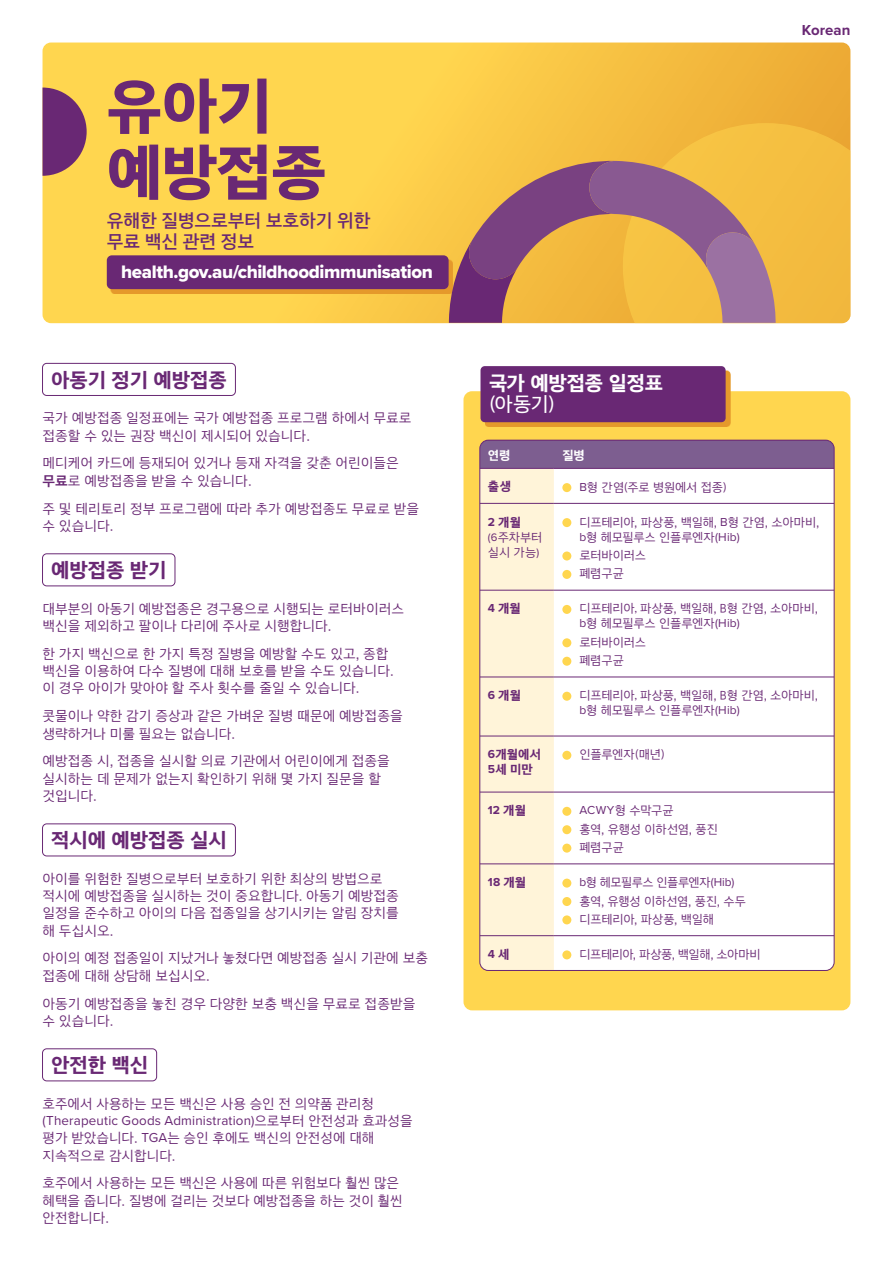
<style>
.page{position:relative;width:893px;height:1263px;background:#fff}
.page>*{position:absolute;margin:0;border:0;box-sizing:border-box;transform-origin:0 0}
.Section_Headings{font:58.95px/66px "OTM Gothic H";letter-spacing:-.01em;color:#692874}
.Improved_section_hea{font:19.5px "OTM Gothic EB";color:#692874}
.Section_Copy{font:19.5px/21px "OTM Gothic EB";letter-spacing:-.01em;color:#fff}
.Section_Headings-2{font:18.75px "Proxima Nova Extrabld";letter-spacing:-.025em;color:#fff}
.Section_Headings-3{font:17.85px/21.5px "OTM Gothic SB";letter-spacing:-.01em;color:#692874}
.t1{font:700 15px "Proxima Nova";color:#692874}
.Body_Copy{font:13.5px/17.2px "OTM Gothic R";color:#692874}
.t2{font:12px/18.5px "OTM Gothic R";letter-spacing:-.02em;color:#692874}
.t3{font:12px "OTM Gothic R";letter-spacing:-.04em;color:#692874}
.t4{font:12px/15px "OTM Gothic EB";letter-spacing:.015em;color:#692874}
.t5{font:700 12px "Proxima Nova";color:#692874}
.t6{font:12px "OTM Gothic EB";color:#fff}
.s1{font-family:"OTM Gothic B"}
.s2{font-family:"Proxima Nova"}
.s3{font-family:"OTM Gothic M"}
.s4{font-family:"Proxima Nova";font-weight:700}
.s5{font-family:"OTM Gothic EB"}
.s6{font-family:"Proxima Nova";font-size:11.25px}
.s7{font-family:"OTM Gothic EB";font-weight:400}
</style>
<div class="page">
<svg style="left:43px;top:43px;width:807px;height:280px;background:#fcce4a"></svg>
<div style="left:623px;top:123px;width:227px;height:200px;background:#f3bb3f"></div>
<div style="left:110px;top:260px;width:343px;height:34px;background:linear-gradient(to right,#e5992b,#e5992b)"></div>
<div style="left:107px;top:255px;width:342px;height:34px;background:#692874;border-radius:5px"></div>
<svg style="left:446px;top:157px;width:332px;height:166px;background:#c6905f"></svg>
<svg style="left:43px;top:88px;width:44px;height:88px;background:#8a4e6b"></svg>
<div style="left:463px;top:391px;width:387px;height:619px;background:#ffd64f;border-radius:9px"></div>
<div style="left:42px;top:363px;width:194px;height:33px;border:1px solid #692874;border-radius:4px"></div>
<div style="left:42px;top:553px;width:133px;height:33px;border:1px solid #692874;border-radius:4px"></div>
<div style="left:42px;top:823px;width:194px;height:33px;border:1px solid #692874;border-radius:4px"></div>
<div style="left:42px;top:1048px;width:115px;height:33px;border:1px solid #692874;border-radius:4px"></div>
<div style="left:485px;top:371px;width:245px;height:56px;background:linear-gradient(to right,#e5992b,#e5992b)"></div>
<div style="left:480px;top:366px;width:246px;height:56px;background:#692874;border-radius:4px"></div>
<svg style="left:480px;top:441px;width:354px;height:529px;background:#f7f2f0"></svg>
<hr style="left:480px;top:440px;width:74px;height:1px;background:#692874">
<hr style="left:554px;top:440px;width:280px;height:1px;background:#692874">
<hr style="left:480px;top:468px;width:74px;height:1px;background:#692874">
<hr style="left:554px;top:468px;width:280px;height:1px;background:#692874">
<hr style="left:480px;top:503px;width:74px;height:1px;background:#692874">
<hr style="left:554px;top:503px;width:280px;height:1px;background:#692874">
<hr style="left:480px;top:590px;width:74px;height:1px;background:#692874">
<hr style="left:554px;top:590px;width:280px;height:1px;background:#692874">
<hr style="left:480px;top:677px;width:74px;height:1px;background:#692874">
<hr style="left:554px;top:677px;width:280px;height:1px;background:#692874">
<hr style="left:480px;top:736px;width:74px;height:1px;background:#692874">
<hr style="left:554px;top:736px;width:280px;height:1px;background:#692874">
<hr style="left:480px;top:792px;width:74px;height:1px;background:#692874">
<hr style="left:554px;top:792px;width:280px;height:1px;background:#692874">
<hr style="left:480px;top:863px;width:74px;height:1px;background:#692874">
<hr style="left:554px;top:863px;width:280px;height:1px;background:#692874">
<hr style="left:480px;top:935px;width:74px;height:1px;background:#692874">
<hr style="left:554px;top:935px;width:280px;height:1px;background:#692874">
<hr style="left:480px;top:970px;width:74px;height:1px;background:#692874">
<hr style="left:554px;top:970px;width:280px;height:1px;background:#692874">
<div style="left:562px;top:483px;width:9px;height:9px;background:#ffd64f;border-radius:50%"></div>
<div style="left:562px;top:518px;width:9px;height:9px;background:#ffd64f;border-radius:50%"></div>
<div style="left:562px;top:551px;width:9px;height:9px;background:#ffd64f;border-radius:50%"></div>
<div style="left:562px;top:570px;width:9px;height:9px;background:#ffd64f;border-radius:50%"></div>
<div style="left:562px;top:605px;width:9px;height:9px;background:#ffd64f;border-radius:50%"></div>
<div style="left:562px;top:638px;width:9px;height:9px;background:#ffd64f;border-radius:50%"></div>
<div style="left:562px;top:657px;width:9px;height:9px;background:#ffd64f;border-radius:50%"></div>
<div style="left:562px;top:692px;width:9px;height:9px;background:#ffd64f;border-radius:50%"></div>
<div style="left:562px;top:751px;width:9px;height:9px;background:#ffd64f;border-radius:50%"></div>
<div style="left:562px;top:807px;width:9px;height:9px;background:#ffd64f;border-radius:50%"></div>
<div style="left:562px;top:825px;width:9px;height:9px;background:#ffd64f;border-radius:50%"></div>
<div style="left:562px;top:844px;width:9px;height:9px;background:#ffd64f;border-radius:50%"></div>
<div style="left:562px;top:879px;width:9px;height:9px;background:#ffd64f;border-radius:50%"></div>
<div style="left:562px;top:897px;width:9px;height:9px;background:#ffd64f;border-radius:50%"></div>
<div style="left:562px;top:915px;width:9px;height:9px;background:#ffd64f;border-radius:50%"></div>
<div style="left:562px;top:950px;width:9px;height:9px;background:#ffd64f;border-radius:50%"></div>
<p class="Section_Headings" style="left:107px;top:76px;width:221px">유아기 예방접종</p>
<p class="Section_Headings-3" style="left:107px;top:210px;width:265px">유해한 질병으로부터 보호하기 위한 무료 백신 관련 정보</p>
<p class="Section_Headings-2" style="left:121px;top:258px;width:313px">health.gov.au/childhoodimmunisation</p>
<p class="Improved_section_hea" style="left:51px;top:370px;width:177px">아동기 정기 예방접종</p>
<p class="Body_Copy" style="left:43px;top:410px;width:371px">국가 예방접종 일정표에는 국가 예방접종 프로그램 하에서 무료로 접종할 수 있는 권장 백신이 제시되어 있습니다.</p>
<p class="Body_Copy" style="left:43px;top:455px;width:358px">메디케어 카드에 등재되어 있거나 등재 자격을 갖춘 어린이들은 <span class="s1">무료</span>로 예방접종을 받을 수 있습니다.</p>
<p class="Body_Copy" style="left:43px;top:500px;width:378px">주 및 테리토리 정부 프로그램에 따라 추가 예방접종도 무료로 받을 수 있습니다.</p>
<p class="Improved_section_hea" style="left:51px;top:561px;width:117px">예방접종 받기</p>
<p class="Body_Copy" style="left:43px;top:600px;width:363px">대부분의 아동기 예방접종은 경구용으로 시행되는 로터바이러스 백신을 제외하고 팔이나 다리에 주사로 시행합니다.</p>
<p class="Body_Copy" style="left:43px;top:646px;width:353px">한 가지 백신으로 한 가지 특정 질병을 예방할 수도 있고, 종합 백신을 이용하여 다수 질병에 대해 보호를 받을 수도 있습니다. 이 경우 아이가 맞아야 할 주사 횟수를 줄일 수 있습니다.</p>
<p class="Body_Copy" style="left:43px;top:708px;width:362px">콧물이나 약한 감기 증상과 같은 가벼운 질병 때문에 예방접종을 생략하거나 미룰 필요는 없습니다.</p>
<p class="Body_Copy" style="left:43px;top:753px;width:349px">예방접종 시, 접종을 실시할 의료 기관에서 어린이에게 접종을 실시하는 데 문제가 없는지 확인하기 위해 몇 가지 질문을 할 것입니다.</p>
<p class="Improved_section_hea" style="left:51px;top:831px;width:177px">적시에 예방접종 실시</p>
<p class="Body_Copy" style="left:43px;top:870px;width:358px">아이를 위험한 질병으로부터 보호하기 위한 최상의 방법으로 적시에 예방접종을 실시하는 것이 중요합니다. 아동기 예방접종 일정을 준수하고 아이의 다음 접종일을 상기시키는 알림 장치를 해 두십시오.</p>
<p class="Body_Copy" style="left:43px;top:950px;width:387px">아이의 예정 접종일이 지났거나 놓쳤다면 예방접종 실시 기관에 보충 접종에 대해 상담해 보십시오.</p>
<p class="Body_Copy" style="left:43px;top:995px;width:374px">아동기 예방접종을 놓친 경우 다양한 보충 백신을 무료로 접종받을 수 있습니다.</p>
<p class="Improved_section_hea" style="left:51px;top:1056px;width:99px">안전한 백신</p>
<p class="Body_Copy" style="left:43px;top:1095px;width:372px">호주에서 사용하는 모든 백신은 사용 승인 전 의약품 관리청 <span class="s2">(Therapeutic Goods Administration)</span>으로부터 안전성과 효과성을 평가 받았습니다. <span class="s2">TGA</span>는 승인 후에도 백신의 안전성에 대해 지속적으로 감시합니다.</p>
<p class="Body_Copy" style="left:43px;top:1175px;width:362px">호주에서 사용하는 모든 백신은 사용에 따른 위험보다 훨씬 많은 혜택을 줍니다. 질병에 걸리는 것보다 예방접종을 하는 것이 훨씬 안전합니다.</p>
<p class="Section_Copy" style="left:489px;top:373px;width:176px">국가 예방접종 일정표 <span class="s3">(아동기)</span></p>
<p class="t1" style="left:802px;top:19px;width:50px">Korean</p>
<p class="t6" style="left:488px;top:449px;width:24px">연령</p>
<p class="t6" style="left:562px;top:449px;width:24px">질병</p>
<p class="t4" style="left:488px;top:479px;width:25px">출생</p>
<p class="t2" style="left:579px;top:478px;width:149px"><span class="s2">B</span>형 간염(주로 병원에서 접종)</p>
<p class="t2" style="left:488px;top:515px;width:56px;line-height:15px"><span class="s4">2</span> <span class="s5">개월 </span><span class="s6">(6</span>주차부터 실시 가능<span class="s6">)</span></p>
<p class="t2" style="left:579px;top:515px;width:242px;line-height:15px">디프테리아, 파상풍, 백일해, <span class="s2">B</span>형 간염, 소아마비, <span class="s2">b</span>형 헤모필루스 인플루엔자<span class="s2">(Hib)</span></p>
<p class="t2" style="left:579px;top:547px;width:68px">로터바이러스 폐렴구균</p>
<p class="t4" style="left:488px;top:602px;width:34px"><span class="s4">4</span> 개월</p>
<p class="t2" style="left:579px;top:602px;width:240px;line-height:15px">디프테리아<span class="s2">,</span> 파상풍, 백일해, B형 간염, 소아마비, <span class="s2">b</span>형 헤모필루스 인플루엔자<span class="s2">(Hib)</span></p>
<p class="t2" style="left:579px;top:633px;width:68px">로터바이러스 폐렴구균</p>
<p class="t4" style="left:488px;top:688px;width:35px"><span class="s4">6</span> 개월</p>
<p class="t2" style="left:579px;top:688px;width:240px;line-height:15px">디프테리아<span class="s2">,</span> 파상풍, 백일해, B형 간염, 소아마비, <span class="s2">b</span>형 헤모필루스 인플루엔자<span class="s2">(Hib)</span></p>
<p class="t4" style="left:488px;top:747px;width:55px"><span class="s4">6</span>개월에서<br><span class="s4">5</span>세 미만</p>
<p class="t2" style="left:579px;top:746px;width:87px">인플루엔자(매년)</p>
<p class="t5" style="left:488px;top:801px;width:40px">12 <span class="s7">개월</span></p>
<p class="t2" style="left:579px;top:802px;width:140px"><span class="s2">ACWY</span>형 수막구균<br>홍역, 유행성 이하선염, 풍진 폐렴구균</p>
<p class="t5" style="left:488px;top:873px;width:40px">18 <span class="s7">개월</span></p>
<p class="t2" style="left:579px;top:874px;width:168px"><span class="s2">b</span>형 헤모필루스 인플루엔자<span class="s2">(Hib) </span>홍역, 유행성 이하선염, 풍진, 수두 디프테리아, 파상풍, 백일해</p>
<p class="t5" style="left:488px;top:945px;width:23px">4 <span class="s7">세</span></p>
<p class="t3" style="left:579px;top:948px;width:183px">디프테리아, 파상풍, 백일해, 소아마비</p>
</div>
